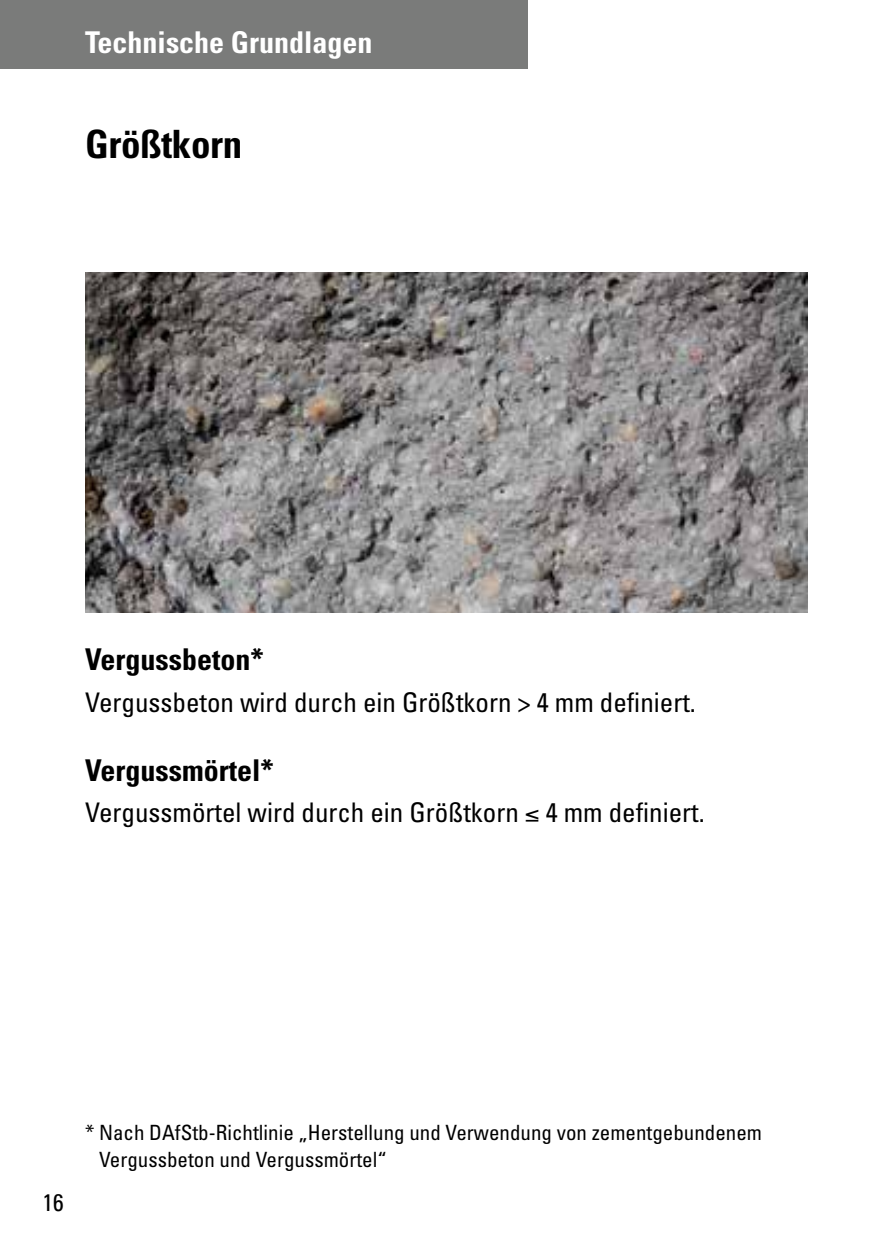
<style>
.page{position:relative;width:893px;height:1251px;background:#fff}
.page>*{position:absolute;margin:0;border:0;box-sizing:border-box;transform-origin:0 0}
.t1{font:700 condensed 39px "Univers";letter-spacing:-.01em;color:#000}
.t2{font:700 condensed 30px "Univers";color:#000}
.t3{font:700 condensed 30px "Univers";color:#fff}
.t4{font:condensed 27px "Univers";color:#000}
.t5{font:condensed 24px "Univers";color:#000}
.t6{font:condensed 21px/27px "Univers";color:#000}
</style>
<div class="page">
<div style="left:0;top:0;width:527px;height:68px;background:#7a7b7a"></div>
<img style="left:85px;top:272px;width:723px;height:340px">
<p class="t3" style="left:85px;top:24px;width:289px">Technische Grundlagen</p>
<h1 class="t1" style="left:85px;top:120px;width:159px">Größtkorn</h1>
<p class="t2" style="left:85px;top:640px;width:180px">Vergussbeton*</p>
<p class="t4" style="left:85px;top:684px;width:612px">Vergussbeton wird durch ein Größtkorn &gt; 4 mm definiert.</p>
<p class="t2" style="left:85px;top:751px;width:190px">Vergussmörtel*</p>
<p class="t4" style="left:85px;top:795px;width:621px">Vergussmörtel wird durch ein Größtkorn ≤ 4 mm definiert.</p>
<p class="t5" style="left:43px;top:1186px;width:23px">16</p>
<p class="t6" style="left:99px;top:1118px;width:664px;text-indent:-14px">* Nach DAfStb-Richtlinie „Herstellung und Verwendung von zementgebundenem<br>Vergussbeton und Vergussmörtel“</p>
</div>
